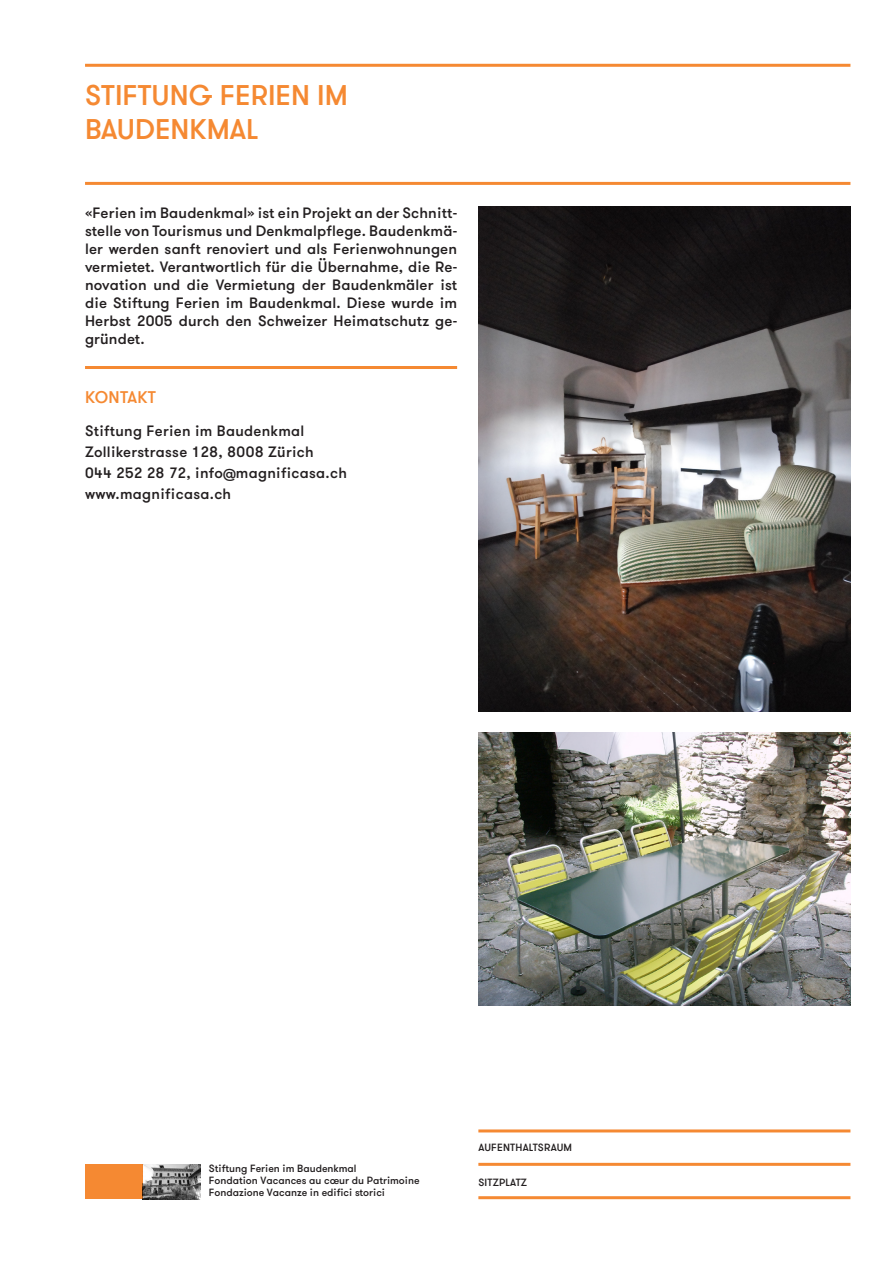
<style>
.page{position:relative;width:893px;height:1263px;background:#fff}
.page>*{position:absolute;margin:0;border:0;box-sizing:border-box;transform-origin:0 0}
.Standard_blau{font:500 28.5px/34.2px "GT Walsheim";color:#f58932}
.t1{font:500 16.95px "GT Walsheim";letter-spacing:.02em;color:#f58932}
.Überschrift_blau{font:500 15px/18px "GT Walsheim";letter-spacing:.02em;color:#231f20;text-align:justify}
.t2{font:500 10.5px "GT Walsheim";color:#231f20}
.t3{font:500 10.5px "GT Walsheim";letter-spacing:.02em;color:#231f20}
</style>
<div class="page">
<hr style="left:478px;top:1196px;width:372px;height:3px;background:#f58932">
<hr style="left:85px;top:182px;width:765px;height:3px;background:#f58932">
<hr style="left:85px;top:366px;width:372px;height:3px;background:#f58932">
<hr style="left:85px;top:64px;width:765px;height:3px;background:#f58932">
<img style="left:478px;top:733px;width:372px;height:273px">
<img style="left:478px;top:206px;width:372px;height:506px">
<hr style="left:478px;top:1163px;width:372px;height:3px;background:#f58932">
<hr style="left:478px;top:1129px;width:372px;height:3px;background:#f58932">
<div style="left:85px;top:1164px;width:58px;height:35px;background:#f58932"></div>
<img style="left:143px;top:1164px;width:58px;height:35px">
<p class="Standard_blau" style="left:85px;top:78px;width:264px">STIFTUNG FERIEN IM<br>BAUDENKMAL</p>
<p class="Überschrift_blau" style="left:85px;top:203px;width:374px">«Ferien im Baudenkmal» ist ein Projekt an der Schnitt&shy;stelle von Tourismus und Denkmalpflege. Baudenkmä&shy;ler werden sanft renoviert und als Ferienwohnungen vermietet. Verantwortlich für die Übernahme, die Re&shy;novation und die Vermietung der Baudenkmäler ist die Stiftung Ferien im Baudenkmal. Diese wurde im Herbst 2005 durch den Schweizer Heimatschutz ge&shy;gründet.</p>
<p class="t1" style="left:85px;top:386px;width:73px">KONTAKT</p>
<p class="Überschrift_blau" style="left:85px;top:421px;width:221px">Stiftung Ferien im Baudenkmal</p>
<p class="Überschrift_blau" style="left:85px;top:442px;width:230px">Zollikerstrasse 128, 8008 Zürich</p>
<p class="Überschrift_blau" style="left:85px;top:463px;width:263px">044 252 28 72, info@magnificasa.ch</p>
<p class="Überschrift_blau" style="left:85px;top:484px;width:148px">www.magnificasa.ch</p>
<p class="t2" style="left:209px;top:1162px;width:149px">Stiftung Ferien im Baudenkmal</p>
<p class="t2" style="left:209px;top:1174px;width:212px">Fondation Vacances au cœur du Patrimoine</p>
<p class="t2" style="left:209px;top:1186px;width:178px">Fondazione Vacanze in edifici storici</p>
<p class="t3" style="left:478px;top:1140px;width:95px">AUFENTHALTSRAUM</p>
<p class="t3" style="left:478px;top:1175px;width:50px">SITZPLATZ</p>
</div>
